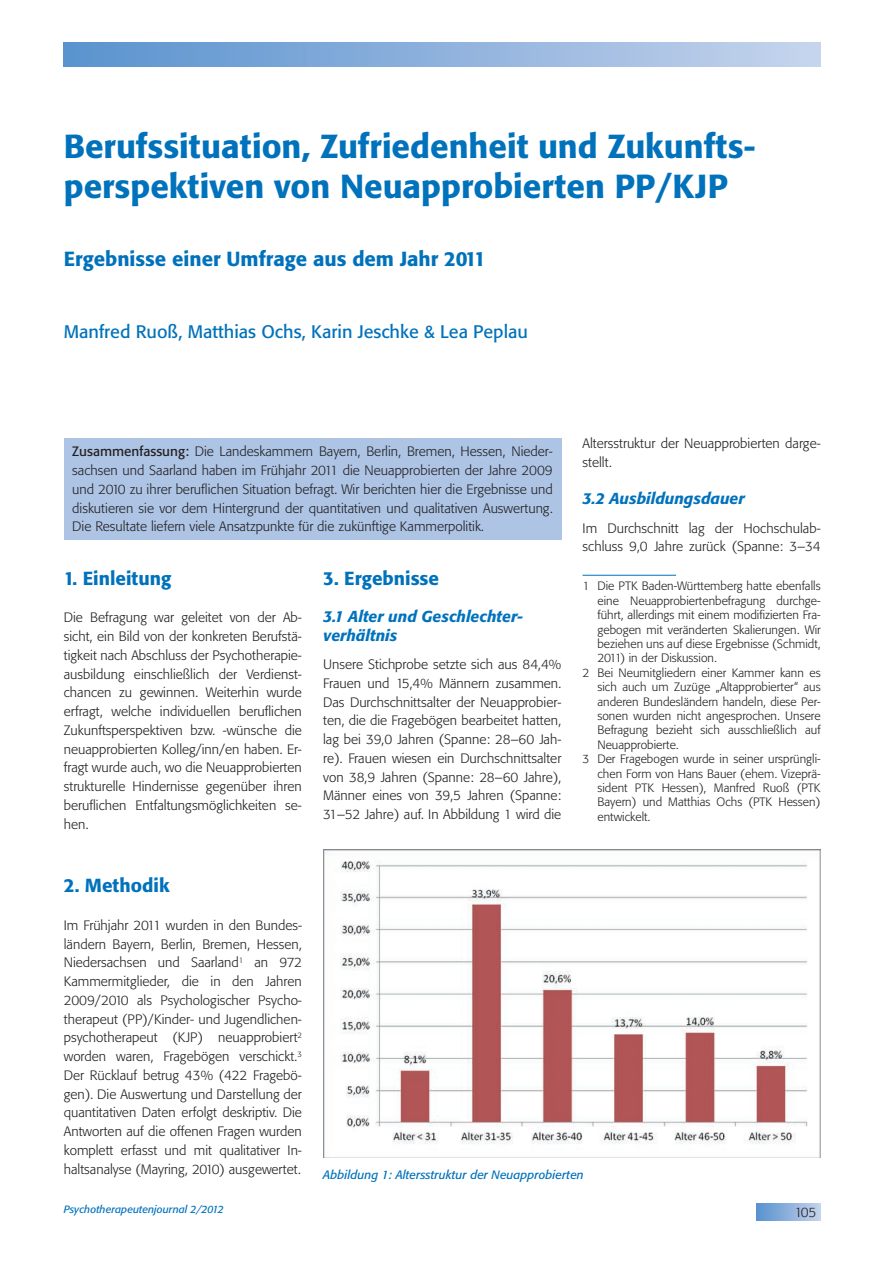
<style>
.page{position:relative;width:893px;height:1263px;background:#fff}
.page>*{position:absolute;margin:0;border:0;box-sizing:border-box;transform-origin:0 0}
.t1{font:500 33px/39.6px "Tn T Form BSK";color:#0072bc}
.t2{font:500 20.25px "Tn T Form BSK";color:#0072bc}
.t3{font:500 18.75px "Tn T Form BSK";color:#0072bc}
.t4{font:18px "Tn T Form BSK";color:#0072bc}
.t5{font:italic 500 15.75px/18.8px "Tn T Form BSK";color:#0072bc}
.t6{font:300 13.5px/18.8px "Tn T Form BSK";color:#231f20;text-align:justify}
.t7{font:300 12px "Tn T Form BSK";color:#231f20}
.t8{font:italic 12px "Tn T Form BSK";color:#0072bc}
.t9{font:italic 10.5px "Tn T Form BSK";color:#0072bc}
.s1{font-weight:400}
</style>
<div class="page">
<div style="left:64px;top:43px;width:757px;height:24px;background:linear-gradient(to right,#5992ce,#c6d3ec)"></div>
<div style="left:757px;top:1203px;width:64px;height:17px;background:linear-gradient(to right,#5992ce,#c3d2eb)"></div>
<div style="left:64px;top:438px;width:497px;height:102px;background:#adc4e5"></div>
<img style="left:323px;top:849px;width:498px;height:308px">
<hr style="left:583px;top:575px;width:93px;height:1px;background:#0072bc">
<h1 class="t1" style="left:64px;top:126px;width:694px">Berufssituation, Zufriedenheit und Zukunfts&shy;perspektiven von Neuapprobierten PP/KJP</h1>
<h2 class="t2" style="left:64px;top:246px;width:424px">Ergebnisse einer Umfrage aus dem Jahr 2011</h2>
<h3 class="t4" style="left:64px;top:321px;width:466px">Manfred Ruoß, Matthias Ochs, Karin Jeschke &amp; Lea Peplau</h3>
<p class="t6" style="left:72px;top:442px;width:482px"><span class="s1">Zusammenfassung:</span> Die Landeskammern Bayern, Berlin, Bremen, Hessen, Nieder&shy;sachsen und Saarland haben im Frühjahr 2011 die Neuapprobierten der Jahre 2009 und 2010 zu ihrer beruflichen Situation befragt. Wir berichten hier die Ergebnisse und diskutieren sie vor dem Hintergrund der quantitativen und qualitativen Auswertung.<br>Die Resultate liefern viele Ansatzpunkte für die zukünftige Kammerpolitik.</p>
<h3 class="t3" style="left:64px;top:567px;width:109px">1. Einleitung</h3>
<p class="t6" style="left:64px;top:608px;width:240px">Die Befragung war geleitet von der Ab&shy;sicht, ein Bild von der konkreten Berufstä&shy;tigkeit nach Abschluss der Psychotherapie&shy;ausbildung einschließlich der Verdienst&shy;chancen zu gewinnen. Weiterhin wurde erfragt, welche individuellen beruflichen Zukunftsperspektiven bzw. -wünsche die neuapprobierten Kolleg/inn/en haben. Er&shy;fragt wurde auch, wo die Neuapprobierten strukturelle Hindernisse gegenüber ihren beruflichen Entfaltungsmöglichkeiten se&shy;hen.</p>
<h3 class="t3" style="left:323px;top:567px;width:117px">3. Ergebnisse</h3>
<p class="t5" style="left:323px;top:607px;width:201px">3.1 Alter und Geschlechter&shy;verhältnis</p>
<p class="t6" style="left:323px;top:655px;width:240px">Unsere Stichprobe setzte sich aus 84,4% Frauen und 15,4% Männern zusammen.<br>Das Durchschnittsalter der Neuapprobier&shy;ten, die die Fragebögen bearbeitet hatten, lag bei 39,0 Jahren (Spanne: 28–60 Jah&shy;re). Frauen wiesen ein Durchschnittsalter von 38,9 Jahren (Spanne: 28–60 Jahre), Männer eines von 39,5 Jahren (Spanne:<br>31–52 Jahre) auf. In Abbildung 1 wird die</p>
<p class="t6" style="left:583px;top:434px;width:240px">Altersstruktur der Neuapprobierten darge&shy;stellt.</p>
<p class="t5" style="left:583px;top:489px;width:164px">3.2 Ausbildungsdauer</p>
<p class="t6" style="left:583px;top:518px;width:240px">Im Durchschnitt lag der Hochschulab&shy;schluss 9,0 Jahre zurück (Spanne: 3–34</p>
<p class="t7" style="left:583px;top:579px;width:240px">1 Die PTK Baden-Württemberg hatte ebenfalls</p>
<p class="t7" style="left:597px;top:594px;width:225px">eine Neuapprobiertenbefragung durchge-</p>
<p class="t7" style="left:597px;top:608px;width:225px">führt, allerdings mit einem modifizierten Fra-</p>
<p class="t7" style="left:597px;top:622px;width:225px">gebogen mit veränderten Skalierungen. Wir</p>
<p class="t7" style="left:597px;top:637px;width:225px">beziehen uns auf diese Ergebnisse (Schmidt,</p>
<p class="t7" style="left:597px;top:651px;width:121px">2011) in der Diskussion.</p>
<p class="t7" style="left:583px;top:666px;width:240px">2 Bei Neumitgliedern einer Kammer kann es</p>
<p class="t7" style="left:597px;top:680px;width:225px">sich auch um Zuzüge „Altapprobierter“ aus</p>
<p class="t7" style="left:597px;top:694px;width:225px">anderen Bundesländern handeln, diese Per-</p>
<p class="t7" style="left:597px;top:709px;width:225px">sonen wurden nicht angesprochen. Unsere</p>
<p class="t7" style="left:597px;top:723px;width:225px">Befragung bezieht sich ausschließlich auf</p>
<p class="t7" style="left:597px;top:738px;width:83px">Neuapprobierte.</p>
<p class="t7" style="left:583px;top:752px;width:240px">3 Der Fragebogen wurde in seiner ursprüngli-</p>
<p class="t7" style="left:597px;top:766px;width:225px">chen Form von Hans Bauer (ehem. Vizeprä-</p>
<p class="t7" style="left:597px;top:781px;width:225px">sident PTK Hessen), Manfred Ruoß (PTK</p>
<p class="t7" style="left:597px;top:795px;width:225px">Bayern) und Matthias Ochs (PTK Hessen)</p>
<p class="t7" style="left:597px;top:810px;width:54px">entwickelt.</p>
<h3 class="t3" style="left:64px;top:874px;width:107px">2. Methodik</h3>
<p class="t6" style="left:64px;top:916px;width:240px">Im Frühjahr 2011 wurden in den Bundes&shy;ländern Bayern, Berlin, Bremen, Hessen, Niedersachsen und Saarland<sup>1</sup> an 972<br>Kammermitglieder, die in den Jahren 2009/2010 als Psychologischer Psycho&shy;therapeut (PP)/Kinder- und Jugendlichen&shy;psychotherapeut (KJP) neuapprobiert<sup>2 </sup>worden waren, Fragebögen verschickt.<sup>3<br></sup>Der Rücklauf betrug 43% (422 Fragebö&shy;gen). Die Auswertung und Darstellung der quantitativen Daten erfolgt deskriptiv. Die Antworten auf die offenen Fragen wurden komplett erfasst und mit qualitativer In&shy;haltsanalyse (Mayring, 2010) ausgewertet.</p>
<p class="t8" style="left:323px;top:1167px;width:262px">Abbildung 1: Altersstruktur der Neuapprobierten</p>
<p class="t9" style="left:64px;top:1203px;width:162px">Psychotherapeutenjournal 2/2012</p>
<p class="t6" style="left:795px;top:1202px;width:23px">105</p>
</div>
